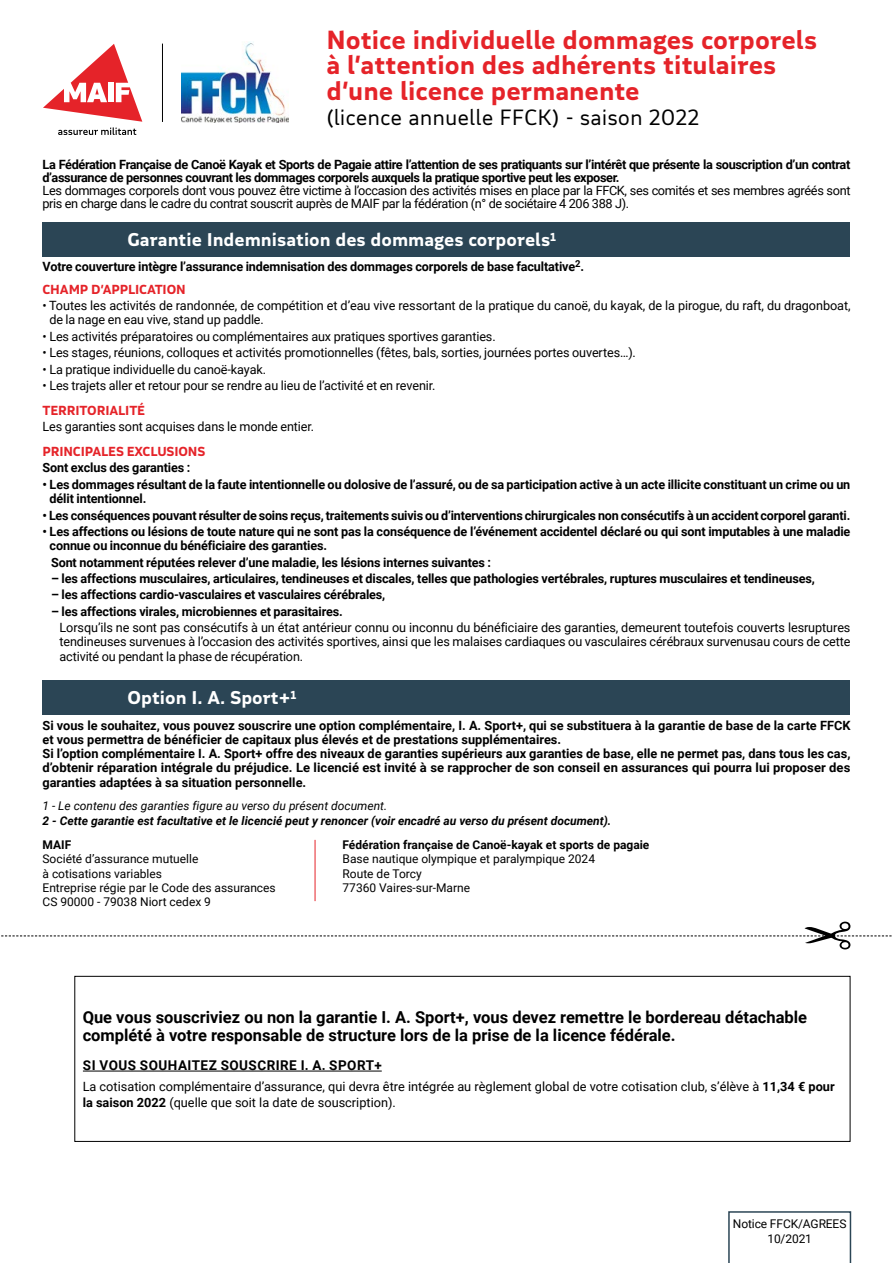
<style>
.page{position:relative;width:893px;height:1263px;background:#fff}
.page>*{position:absolute;margin:0;border:0;box-sizing:border-box;transform-origin:0 0}
.Normal_e{font:700 25.5px/25.5px "MAIF";color:#e52329}
.Normal_e-2{font:21px "MAIF";color:#000}
.Normal_e-3{font:700 18px "MAIF";color:#fff}
.TEXTE{font:700 16.5px/18px "Roboto";color:#000}
.TEXTE-2{font:700 13.5px "Roboto";letter-spacing:.035em;color:#000}
.TEXTE-3{font:700 12.75px/14.2px "Roboto";letter-spacing:-.01em;color:#000}
.TEXTE-4{font:12.75px/14.2px "Roboto";letter-spacing:-.01em;color:#000}
.TEXTE-5{font:700 12.75px/12.8px "Roboto";letter-spacing:-.03em;color:#000}
.TEXTE-6{font:12.75px/12.8px "Roboto";letter-spacing:-.03em;color:#000}
.TEXTE-7{font:700 12.75px "MAIF";letter-spacing:-.01em;color:#e52329}
.Normal_e-4{font:12px/14.4px "Roboto";color:#000;text-align:center}
.TEXTE-8{font:italic 700 12px "Roboto";color:#000}
.TEXTE-9{font:italic 12px "Roboto";color:#000}
.t1{font:700 12px "Roboto";color:#000}
.s1{font-weight:700}
</style>
<div class="page">
<div style="left:43px;top:222px;width:807px;height:34px;background:#2b4555"></div>
<div style="left:43px;top:681px;width:807px;height:34px;background:#2b4555"></div>
<svg style="left:728px;top:1211px;width:123px;height:52px"></svg>
<hr style="left:83px;top:1071px;width:299px;height:1px;background:#000">
<div style="left:74px;top:976px;width:776px;height:166px;border:1px solid #000"></div>
<img style="left:182px;top:42px;width:106px;height:81px">
<svg style="left:43px;top:44px;width:99px;height:91px"></svg>
<hr style="left:162px;top:44px;width:1px;height:78px;background:#000">
<hr style="left:315px;top:840px;width:1px;height:61px;background:#e52329">
<svg style="left:1px;top:922px;width:891px;height:27px"></svg>
<p class="Normal_e" style="left:326px;top:26px;width:492px">Notice individuelle dommages corporels</p>
<p class="Normal_e" style="left:326px;top:51px;width:451px">à l’attention des adhérents titulaires d’une licence permanente</p>
<p class="Normal_e-2" style="left:326px;top:104px;width:375px">(licence annuelle FFCK) - saison 2022</p>
<p class="TEXTE-5" style="left:43px;top:158px;width:809px">La Fédération Française de Canoë Kayak et Sports de Pagaie attire l’attention de ses pratiquants sur l’intérêt que présente la souscription d’un contrat d’assurance de personnes couvrant les dommages corporels auxquels la pratique sportive peut les exposer.</p>
<p class="TEXTE-6" style="left:43px;top:184px;width:809px">Les dommages corporels dont vous pouvez être victime à l’occasion des activités mises en place par la FFCK, ses comités et ses membres agréés sont pris en charge dans le cadre du contrat souscrit auprès de MAIF par la fédération (n° de sociétaire 4 206 388 J).</p>
<p class="Normal_e-3" style="left:128px;top:228px;width:430px">Garantie Indemnisation des dommages corporels<sup>1</sup></p>
<p class="TEXTE-3" style="left:43px;top:259px;width:543px">Votre couverture intègre l’assurance indemnisation des dommages corporels de base facultative<sup>2</sup>.</p>
<p class="TEXTE-7" style="left:43px;top:281px;width:145px">CHAMP D’APPLICATION</p>
<p class="TEXTE-4" style="left:49px;top:298px;width:803px;text-indent:-7px">• Toutes les activités de randonnée, de compétition et d’eau vive ressortant de la pratique du canoë, du kayak, de la pirogue, du raft, du dragonboat, de la nage en eau vive, stand up paddle.</p>
<p class="TEXTE-4" style="left:43px;top:329px;width:455px">• Les activités préparatoires ou complémentaires aux pratiques sportives garanties.</p>
<p class="TEXTE-4" style="left:43px;top:345px;width:595px">• Les stages, réunions, colloques et activités promotionnelles (fêtes, bals, sorties, journées portes ouvertes…).</p>
<p class="TEXTE-4" style="left:43px;top:361px;width:225px">• La pratique individuelle du canoë-kayak.</p>
<p class="TEXTE-4" style="left:43px;top:378px;width:394px">• Les trajets aller et retour pour se rendre au lieu de l’activité et en revenir.</p>
<p class="TEXTE-7" style="left:43px;top:402px;width:104px">TERRITORIALITÉ</p>
<p class="TEXTE-4" style="left:43px;top:419px;width:273px">Les garanties sont acquises dans le monde entier.</p>
<p class="TEXTE-7" style="left:43px;top:443px;width:164px">PRINCIPALES EXCLUSIONS</p>
<p class="TEXTE-3" style="left:43px;top:460px;width:150px">Sont exclus des garanties :</p>
<p class="TEXTE-3" style="left:50px;top:477px;width:802px;text-indent:-7px">• Les dommages résultant de la faute intentionnelle ou dolosive de l’assuré, ou de sa participation active à un acte illicite constituant un crime ou un délit intentionnel.</p>
<p class="TEXTE-3" style="left:43px;top:507px;width:809px">• Les conséquences pouvant résulter de soins reçus, traitements suivis ou d’interventions chirurgicales non consécutifs à un accident corporel garanti.</p>
<p class="TEXTE-3" style="left:50px;top:524px;width:802px;text-indent:-7px">• Les affections ou lésions de toute nature qui ne sont pas la conséquence de l’événement accidentel déclaré ou qui sont imputables à une maladie connue ou inconnue du bénéficiaire des garanties.</p>
<p class="TEXTE-3" style="left:51px;top:554px;width:442px">Sont notamment réputées relever d’une maladie, les lésions internes suivantes :</p>
<p class="TEXTE-3" style="left:51px;top:571px;width:765px">– les affections musculaires, articulaires, tendineuses et discales, telles que pathologies vertébrales, ruptures musculaires et tendineuses,</p>
<p class="TEXTE-3" style="left:51px;top:587px;width:336px">– les affections cardio-vasculaires et vasculaires cérébrales,</p>
<p class="TEXTE-3" style="left:51px;top:603px;width:293px">– les affections virales, microbiennes et parasitaires.</p>
<p class="TEXTE-4" style="left:60px;top:620px;width:792px;text-align:justify">Lorsqu’ils ne sont pas consécutifs à un état antérieur connu ou inconnu du bénéficiaire des garanties, demeurent toutefois couverts lesruptures tendineuses survenues à l’occasion des activités sportives, ainsi que les malaises cardiaques ou vasculaires cérébraux survenusau cours de cette activité ou pendant la phase de récupération.</p>
<p class="Normal_e-3" style="left:128px;top:686px;width:170px">Option I. A. Sport+<sup>1</sup></p>
<p class="TEXTE-3" style="left:43px;top:718px;width:809px">Si vous le souhaitez, vous pouvez souscrire une option complémentaire, I. A. Sport+, qui se substituera à la garantie de base de la carte FFCK et vous permettra de bénéficier de capitaux plus élevés et de prestations supplémentaires.</p>
<p class="TEXTE-3" style="left:43px;top:746px;width:809px;text-align:justify">Si l’option complémentaire I. A. Sport+ offre des niveaux de garanties supérieurs aux garanties de base, elle ne permet pas, dans tous les cas, d’obtenir réparation intégrale du préjudice. Le licencié est invité à se rapprocher de son conseil en assurances qui pourra lui proposer des garanties adaptées à sa situation personnelle.</p>
<p class="TEXTE-9" style="left:43px;top:797px;width:346px">1 - Le contenu des garanties figure au verso du présent document.</p>
<p class="TEXTE-8" style="left:43px;top:812px;width:570px">2 - Cette garantie est facultative et le licencié peut y renoncer (voir encadré au verso du présent document).</p>
<p class="t1" style="left:43px;top:836px;width:30px">MAIF</p>
<p class="Normal_e-4" style="left:43px;top:851px;width:157px">Société d’assurance mutuelle</p>
<p class="Normal_e-4" style="left:43px;top:866px;width:121px">à cotisations variables</p>
<p class="Normal_e-4" style="left:43px;top:880px;width:235px">Entreprise régie par le Code des assurances</p>
<p class="Normal_e-4" style="left:43px;top:894px;width:170px">CS 90000 - 79038 Niort cedex 9</p>
<p class="t1" style="left:343px;top:836px;width:308px">Fédération française de Canoë-kayak et sports de pagaie</p>
<p class="Normal_e-4" style="left:343px;top:851px;width:254px;text-align:left">Base nautique olympique et paralympique 2024<br>Route de Torcy<br>77360 Vaires-sur-Marne</p>
<p class="TEXTE" style="left:83px;top:1007px;width:726px">Que vous souscriviez ou non la garantie I. A. Sport+, vous devez remettre le bordereau détachable complété à votre responsable de structure lors de la prise de la licence fédérale.</p>
<p class="TEXTE-2" style="left:83px;top:1056px;width:300px">SI VOUS SOUHAITEZ SOUSCRIRE I. A. SPORT+</p>
<p class="TEXTE-4" style="left:83px;top:1077px;width:753px;line-height:16.5px">La cotisation complémentaire d’assurance, qui devra être intégrée au règlement global de votre cotisation club, s’élève à <span class="s1">11,34 € pour la saison 2022</span> (quelle que soit la date de souscription).</p>
<p class="Normal_e-4" style="left:733px;top:1216px;width:115px;line-height:15px">Notice FFCK/AGREES<br>10/2021</p>
</div>
